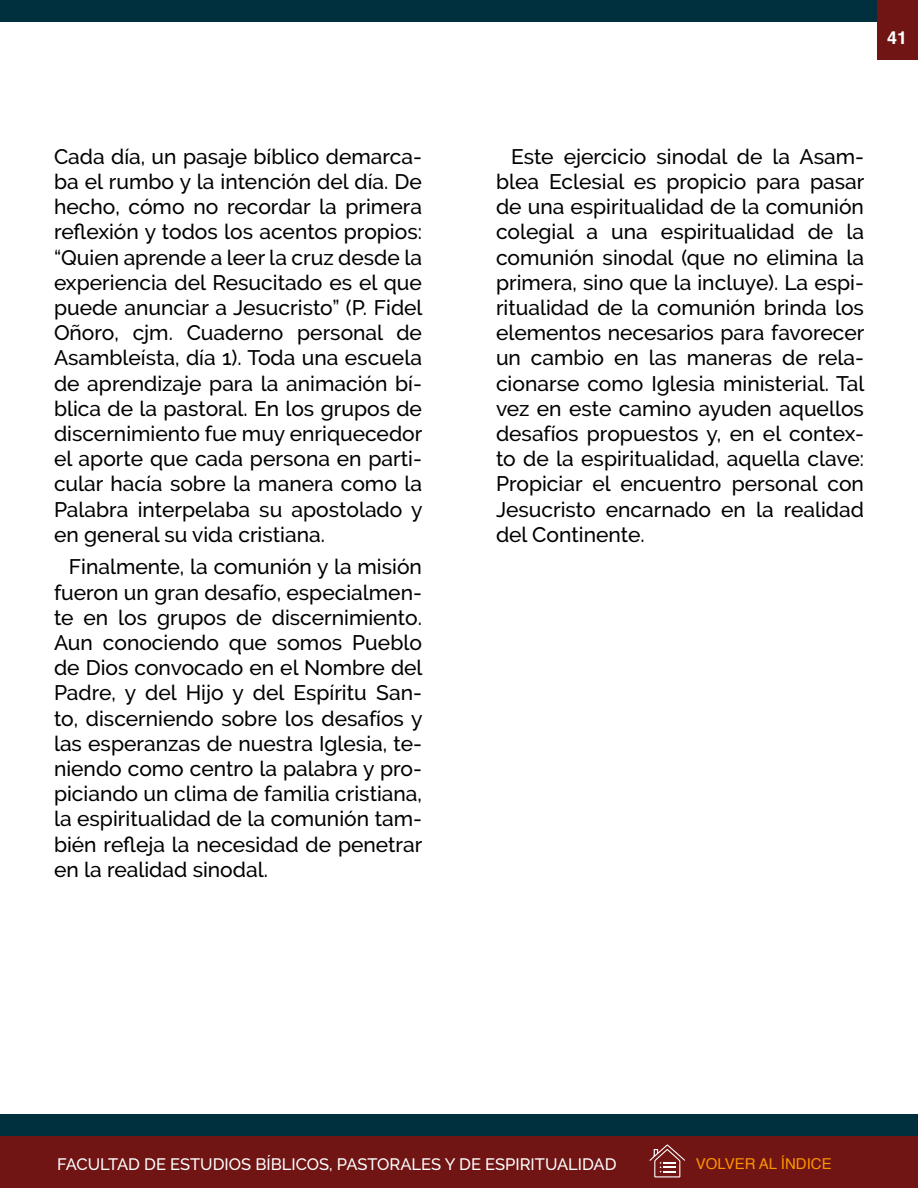
<style>
.page{position:relative;width:918px;height:1188px;background:#fff}
.page>*{position:absolute;margin:0;border:0;box-sizing:border-box;transform-origin:0 0}
.t1{font:500 21px/25.2px "Raleway";color:#000;text-align:justify}
.t2{font:700 18px "Helvetica";color:#fff}
.t3{font:500 16.5px "Raleway";color:#fff}
.t4{font:15px "Helvetica";color:#ff9400}
</style>
<div class="page">
<div style="left:0;top:1134px;width:918px;height:54px;background:#701414"></div>
<div style="left:0;top:1114px;width:918px;height:22px;background:#00303d"></div>
<div style="left:0;top:0;width:918px;height:22px;background:#00303d"></div>
<svg style="left:649px;top:1144px;width:36px;height:34px"></svg>
<hr style="left:0;top:0;width:1px;height:60px;background:#701414">
<div style="left:878px;top:0;width:40px;height:60px;background:#701414"></div>
<p class="t1" style="left:54px;top:144px;width:370px">Cada día, un pasaje bíblico demarca&shy;ba el rumbo y la intención del día. De hecho, cómo no recordar la primera reflexión y todos los acentos propios: “Quien aprende a leer la cruz desde la experiencia del Resucitado es el que puede anunciar a Jesucristo” (P. Fidel Oñoro, cjm. Cuaderno personal de Asambleísta, día 1). Toda una escuela de aprendizaje para la animación bí&shy;blica de la pastoral. En los grupos de discernimiento fue muy enriquecedor el aporte que cada persona en parti&shy;cular hacía sobre la manera como la Palabra interpelaba su apostolado y en general su vida cristiana.</p>
<p class="t1" style="left:54px;top:554px;width:370px;text-indent:15px">Finalmente, la comunión y la misión fueron un gran desafío, especialmen&shy;te en los grupos de discernimiento.<br>Aun conociendo que somos Pueblo de Dios convocado en el Nombre del Padre, y del Hijo y del Espíritu San&shy;to, discerniendo sobre los desafíos y las esperanzas de nuestra Iglesia, te&shy;niendo como centro la palabra y pro&shy;piciando un clima de familia cristiana, la espiritualidad de la comunión tam&shy;bién refleja la necesidad de penetrar en la realidad sinodal.</p>
<p class="t2" style="left:887px;top:23px;width:22px">41</p>
<p class="t1" style="left:496px;top:144px;width:370px;text-indent:15px">Este ejercicio sinodal de la Asam&shy;blea Eclesial es propicio para pasar de una espiritualidad de la comunión colegial a una espiritualidad de la comunión sinodal (que no elimina la primera, sino que la incluye). La espi&shy;ritualidad de la comunión brinda los elementos necesarios para favorecer un cambio en las maneras de rela&shy;cionarse como Iglesia ministerial. Tal vez en este camino ayuden aquellos desafíos propuestos y, en el contex&shy;to de la espiritualidad, aquella clave:<br>Propiciar el encuentro personal con Jesucristo encarnado en la realidad del Continente.</p>
<p class="t3" style="left:57px;top:1155px;width:561px">FACULTAD DE ESTUDIOS BÍBLICOS, PASTORALES Y DE ESPIRITUALIDAD</p>
<p class="t4" style="left:696px;top:1152px;width:137px">VOLVER AL ÍNDICE</p>
</div>
